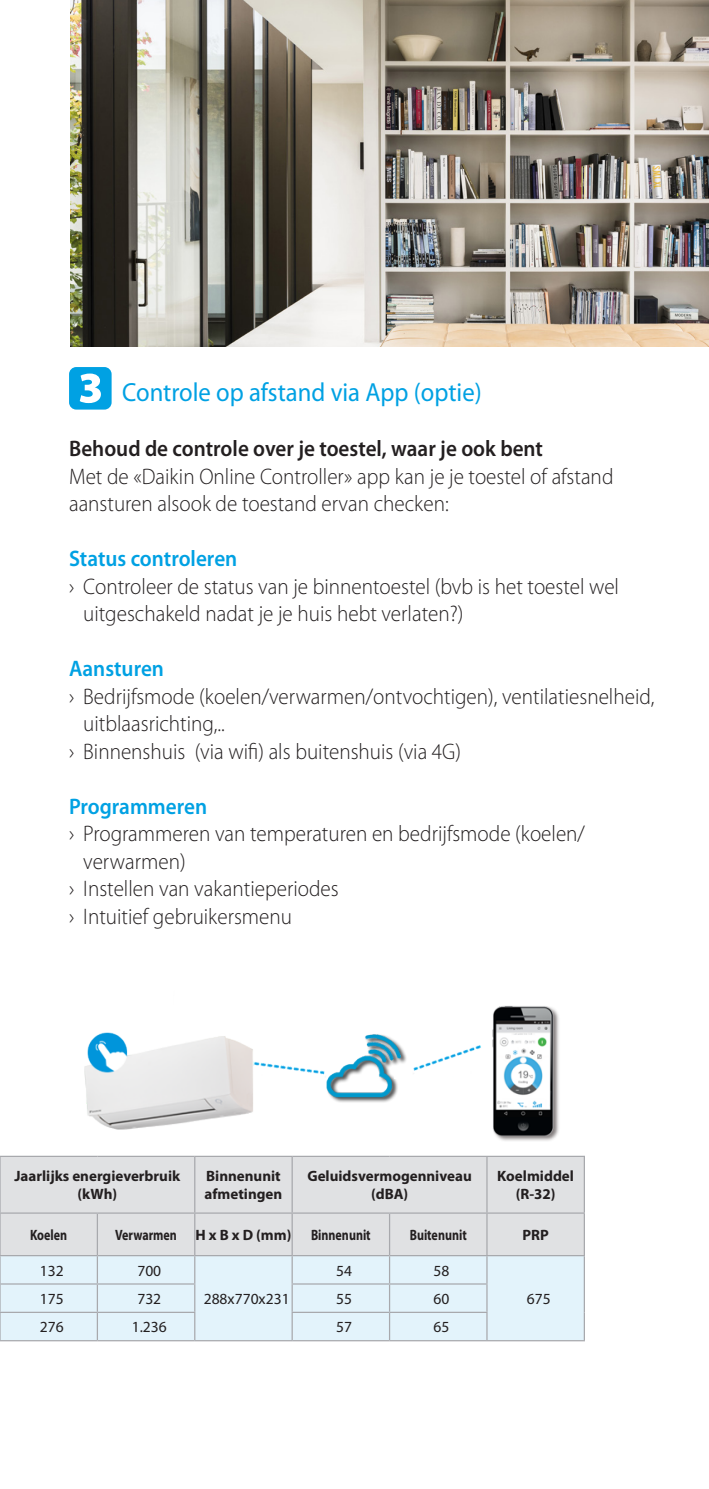
<style>
.page{position:relative;width:709px;height:1489px;background:#fff}
.page>*{position:absolute;margin:0;border:0;box-sizing:border-box;transform-origin:0 0}
.Subheadlines{font:26.25px "Myriad Pro";color:#00a1e3;scale:.94 1}
.Copy{font:300 22.5px/27.5px "Myriad Pro";color:#231f20;scale:.94 1}
.Copy-2{font:600 22.5px "Myriad Pro";color:#231f20;scale:.94 1}
.Copy-3{font:600 22.5px "Myriad Pro";color:#00a1e3;scale:.94 1}
.t1{font:15.5px "Myriad Pro";color:#231f20}
.t2{font:700 15px/18px "Myriad Pro";color:#231f20;text-align:center}
.t3{font:700 15px "Myriad Pro";color:#231f20;scale:.8 1}
</style>
<div class="page">
<svg style="left:69px;top:367px;width:43px;height:42px"></svg>
<div style="left:1px;top:1156px;width:582px;height:98px;background:#e0e1e3"></div>
<div style="left:1px;top:1256px;width:582px;height:83px;background:#e3f3fb"></div>
<hr style="left:0;top:1155px;width:97px;height:1px;background:#a8a9ad">
<hr style="left:0;top:1156px;width:1px;height:56px;background:#a8a9ad">
<hr style="left:97px;top:1155px;width:98px;height:1px;background:#a8a9ad">
<hr style="left:195px;top:1155px;width:97px;height:1px;background:#a8a9ad">
<hr style="left:194px;top:1156px;width:1px;height:56px;background:#a8a9ad">
<hr style="left:292px;top:1155px;width:97px;height:1px;background:#a8a9ad">
<hr style="left:291px;top:1156px;width:2px;height:56px;background:#a8a9ad">
<hr style="left:389px;top:1155px;width:98px;height:1px;background:#a8a9ad">
<hr style="left:487px;top:1155px;width:98px;height:1px;background:#a8a9ad">
<hr style="left:486px;top:1156px;width:1px;height:56px;background:#a8a9ad">
<hr style="left:0;top:1212px;width:97px;height:1px;background:#a8a9ad">
<hr style="left:0;top:1213px;width:1px;height:41px;background:#a8a9ad">
<hr style="left:97px;top:1212px;width:98px;height:1px;background:#a8a9ad">
<hr style="left:97px;top:1213px;width:1px;height:41px;background:#a8a9ad">
<hr style="left:195px;top:1212px;width:97px;height:1px;background:#a8a9ad">
<hr style="left:194px;top:1213px;width:1px;height:41px;background:#a8a9ad">
<hr style="left:292px;top:1212px;width:97px;height:1px;background:#a8a9ad">
<hr style="left:291px;top:1213px;width:2px;height:41px;background:#a8a9ad">
<hr style="left:389px;top:1212px;width:98px;height:1px;background:#a8a9ad">
<hr style="left:389px;top:1213px;width:1px;height:41px;background:#a8a9ad">
<hr style="left:487px;top:1212px;width:98px;height:1px;background:#a8a9ad">
<hr style="left:486px;top:1213px;width:1px;height:41px;background:#a8a9ad">
<hr style="left:0;top:1254px;width:97px;height:2px;background:#a8a9ad">
<hr style="left:97px;top:1254px;width:98px;height:2px;background:#a8a9ad">
<hr style="left:292px;top:1254px;width:97px;height:2px;background:#a8a9ad">
<hr style="left:291px;top:1256px;width:2px;height:27px;background:#a8a9ad">
<hr style="left:389px;top:1254px;width:98px;height:2px;background:#a8a9ad">
<hr style="left:0;top:1283px;width:97px;height:1px;background:#a8a9ad">
<hr style="left:97px;top:1283px;width:98px;height:1px;background:#a8a9ad">
<hr style="left:291px;top:1283px;width:98px;height:1px;background:#a8a9ad">
<hr style="left:291px;top:1284px;width:2px;height:27px;background:#a8a9ad">
<hr style="left:389px;top:1283px;width:98px;height:1px;background:#a8a9ad">
<hr style="left:0;top:1311px;width:97px;height:1px;background:#a8a9ad">
<hr style="left:97px;top:1311px;width:98px;height:1px;background:#a8a9ad">
<svg style="left:97px;top:1256px;width:1px;height:83px"></svg>
<svg style="left:194px;top:1256px;width:1px;height:83px"></svg>
<hr style="left:291px;top:1311px;width:98px;height:1px;background:#a8a9ad">
<hr style="left:291px;top:1312px;width:2px;height:27px;background:#a8a9ad">
<hr style="left:389px;top:1311px;width:98px;height:1px;background:#a8a9ad">
<svg style="left:389px;top:1256px;width:1px;height:83px"></svg>
<svg style="left:486px;top:1256px;width:1px;height:83px"></svg>
<svg style="left:0;top:1254px;width:1px;height:85px"></svg>
<hr style="left:0;top:1339px;width:97px;height:2px;background:#a8a9ad">
<hr style="left:97px;top:1339px;width:98px;height:2px;background:#a8a9ad">
<hr style="left:195px;top:1339px;width:97px;height:2px;background:#a8a9ad">
<hr style="left:292px;top:1339px;width:97px;height:2px;background:#a8a9ad">
<hr style="left:389px;top:1339px;width:98px;height:2px;background:#a8a9ad">
<hr style="left:583px;top:1256px;width:2px;height:27px;background:#a8a9ad">
<hr style="left:583px;top:1283px;width:2px;height:29px;background:#a8a9ad">
<hr style="left:583px;top:1312px;width:2px;height:27px;background:#a8a9ad">
<hr style="left:583px;top:1156px;width:2px;height:56px;background:#a8a9ad">
<hr style="left:583px;top:1213px;width:2px;height:41px;background:#a8a9ad">
<hr style="left:195px;top:1254px;width:97px;height:2px;background:#a8a9ad">
<hr style="left:487px;top:1254px;width:98px;height:2px;background:#a8a9ad">
<hr style="left:487px;top:1339px;width:98px;height:2px;background:#a8a9ad">
<img style="left:71px;top:0;width:638px;height:346px">
<img style="left:84px;top:1005px;width:475px;height:136px">
<p class="Subheadlines" style="left:122px;top:376px;width:384px">Controle op afstand via App (optie)</p>
<p class="Copy-2" style="left:69px;top:434px;width:506px">Behoud de controle over je toestel, waar je ook bent</p>
<p class="Copy" style="left:69px;top:462px;width:580px">Met de «Daikin Online Controller» app kan je je toestel of afstand aansturen alsook de toestand ervan checken:</p>
<p class="Copy-3" style="left:69px;top:544px;width:180px">Status controleren</p>
<p class="Copy" style="left:83px;top:572px;width:571px;text-indent:-14px">› Controleer de status van je binnentoestel (bvb is het toestel wel uitgeschakeld nadat je je huis hebt verlaten?)</p>
<p class="Copy-3" style="left:69px;top:654px;width:102px">Aansturen</p>
<p class="Copy" style="left:83px;top:682px;width:609px;text-indent:-14px">› Bedrijfsmode (koelen/verwarmen/ontvochtigen), ventilatiesnelheid, uitblaasrichting,..</p>
<p class="Copy" style="left:69px;top:737px;width:418px">› Binnenshuis (via wifi) als buitenshuis (via 4G)</p>
<p class="Copy-3" style="left:69px;top:791px;width:148px">Programmeren</p>
<p class="Copy" style="left:83px;top:819px;width:535px;text-indent:-14px">› Programmeren van temperaturen en bedrijfsmode (koelen/ verwarmen)</p>
<p class="Copy" style="left:69px;top:874px;width:288px">› Instellen van vakantieperiodes</p>
<p class="Copy" style="left:69px;top:902px;width:239px">› Intuitief gebruikersmenu</p>
<p class="t2" style="left:15px;top:1166px;width:167px">Jaarlijks energieverbruik (kWh)</p>
<p class="t2" style="left:204px;top:1166px;width:79px;text-align:left">Binnenunit afmetingen</p>
<p class="t2" style="left:307px;top:1166px;width:166px">Geluidsvermogenniveau (dBA)</p>
<p class="t2" style="left:497px;top:1166px;width:78px">Koelmiddel (R-32)</p>
<p class="t3" style="left:30px;top:1224px;width:48px">Koelen</p>
<p class="t3" style="left:115px;top:1224px;width:222px">Verwarmen H x B x D (mm)</p>
<p class="t3" style="left:311px;top:1224px;width:76px">Binnenunit</p>
<p class="t3" style="left:410px;top:1224px;width:73px">Buitenunit</p>
<p class="t2" style="left:522px;top:1225px;width:28px">PRP</p>
<p class="t1" style="left:40px;top:1260px;width:25px">132</p>
<p class="t1" style="left:137px;top:1260px;width:25px">700</p>
<p class="t1" style="left:204px;top:1289px;width:87px">288x770x231</p>
<p class="t1" style="left:336px;top:1260px;width:17px">54</p>
<p class="t1" style="left:433px;top:1260px;width:17px">58</p>
<p class="t1" style="left:40px;top:1289px;width:25px">175</p>
<p class="t1" style="left:137px;top:1289px;width:25px">732</p>
<p class="t1" style="left:336px;top:1289px;width:17px">55</p>
<p class="t1" style="left:433px;top:1289px;width:17px">60</p>
<p class="t1" style="left:527px;top:1289px;width:25px">675</p>
<p class="t1" style="left:40px;top:1317px;width:25px">276</p>
<p class="t1" style="left:132px;top:1317px;width:37px">1.236</p>
<p class="t1" style="left:336px;top:1317px;width:17px">57</p>
<p class="t1" style="left:433px;top:1317px;width:17px">65</p>
</div>
